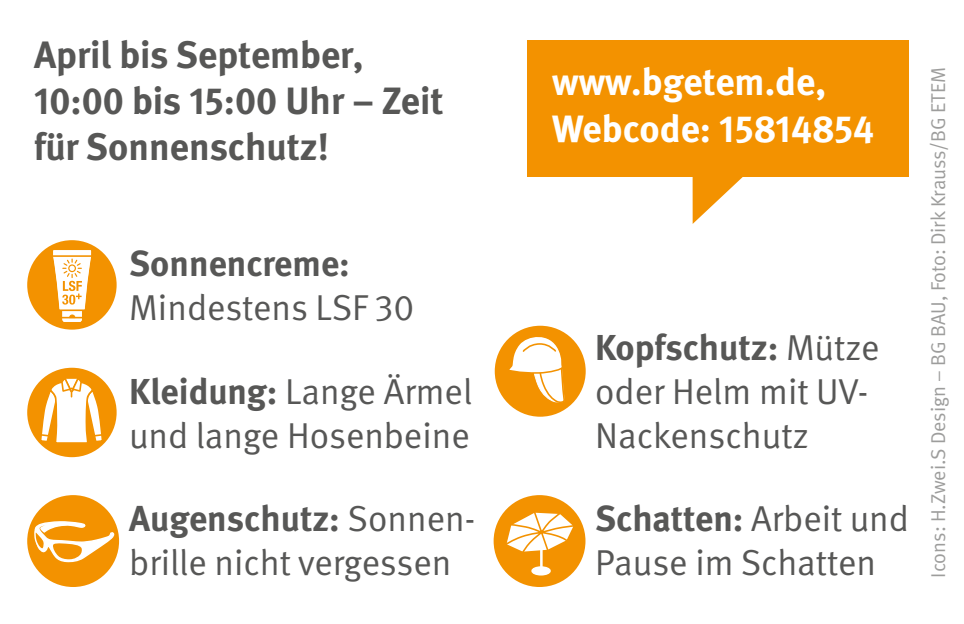
<style>
.page{position:relative;width:964px;height:624px;background:#fff}
.page>*{position:absolute;margin:0;border:0;box-sizing:border-box;transform-origin:0 0}
.t1{font:700 38px/46px "DGUV Meta";color:#575756}
.DGUV_Fliesstext_9{font:700 38px/46px "DGUV Meta";color:#fff}
.DGUV_Fliesstext_9-2{font:36px/44px "DGUV Meta";color:#575756}
.t2{font:20px "DGUV Meta";color:#9d9d9c}
.s1{font-weight:700}
</style>
<div class="page">
<svg style="left:692px;top:177px;width:51px;height:47px"></svg>
<div style="left:527px;top:40px;width:382px;height:137px;background:#f39200"></div>
<div style="left:27px;top:240px;width:90px;height:89px;background:#f39200;border-radius:50%"></div>
<svg style="left:53px;top:250px;width:39px;height:72px"></svg>
<div style="left:27px;top:368px;width:90px;height:89px;background:#f39200;border-radius:50%"></div>
<svg style="left:39px;top:376px;width:65px;height:68px"></svg>
<div style="left:27px;top:495px;width:92px;height:92px;background:#f39200;border-radius:50%"></div>
<svg style="left:34px;top:520px;width:81px;height:43px"></svg>
<div style="left:494px;top:495px;width:91px;height:92px;background:#f39200;border-radius:50%"></div>
<div style="left:532px;top:567px;width:18px;height:7px;background:#fff;border-radius:50%"></div>
<div style="left:531px;top:566px;width:20px;height:9px;border:2px solid #fff;border-radius:50%"></div>
<hr style="left:540px;top:535px;width:3px;height:35px;background:#fff">
<svg style="left:503px;top:510px;width:73px;height:44px"></svg>
<div style="left:495px;top:326px;width:91px;height:90px;background:#f39200;border-radius:50%"></div>
<svg style="left:506px;top:331px;width:60px;height:74px"></svg>
<h2 class="t1" style="left:34px;top:33px;width:411px">April bis September,<br>10:00 bis 15:00 Uhr – Zeit für Sonnenschutz!</h2>
<p class="DGUV_Fliesstext_9-2" style="left:129px;top:242px;width:287px"><span class="s1">Sonnencreme:<br></span>Mindestens LSF 30</p>
<p class="DGUV_Fliesstext_9-2" style="left:129px;top:370px;width:344px"><span class="s1">Kleidung:</span> Lange Ärmel und lange Hosenbeine</p>
<p class="DGUV_Fliesstext_9-2" style="left:129px;top:497px;width:347px"><span class="s1">Augenschutz:</span> Sonnen&shy;brille nicht vergessen</p>
<p class="DGUV_Fliesstext_9" style="left:552px;top:60px;width:323px">www.bgetem.de,<br>Webcode: 15814854</p>
<p class="t2" style="left:926px;top:577px;width:512px;rotate:-90deg">Icons: H.Zwei.S Design – BG BAU, Foto: Dirk Krauss/BG ETEM</p>
<p class="DGUV_Fliesstext_9-2" style="left:595px;top:326px;width:286px"><span class="s1">Kopfschutz:</span> Mütze oder Helm mit UV-<br>Nackenschutz</p>
<p class="DGUV_Fliesstext_9-2" style="left:595px;top:497px;width:315px"><span class="s1">Schatten:</span> Arbeit und<br>Pause im Schatten</p>
</div>
